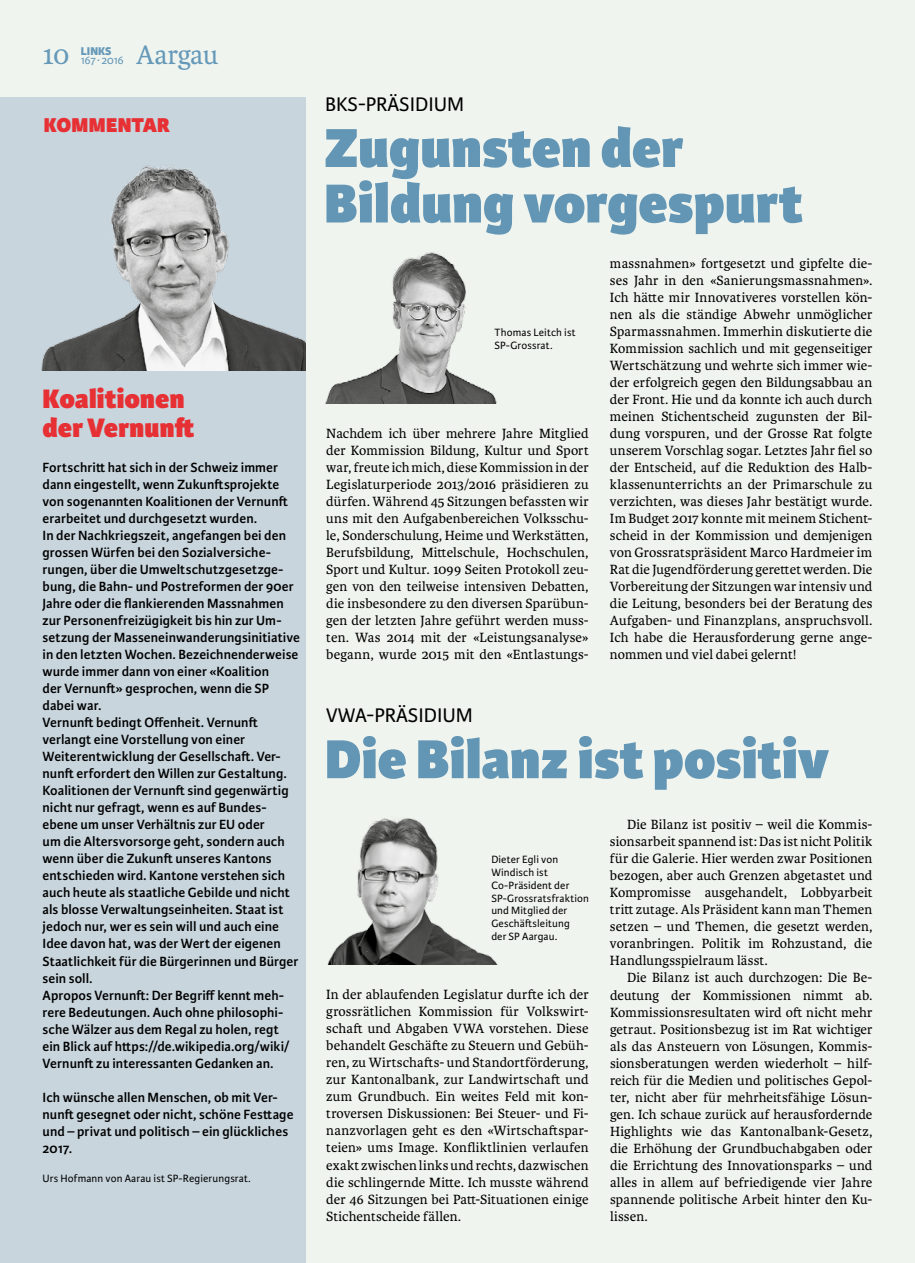
<style>
.page{position:relative;width:915px;height:1263px;background:#fff}
.page>*{position:absolute;margin:0;border:0;box-sizing:border-box;transform-origin:0 0}
.t1{font:800 58.5px/55.5px "Karmina Sans";letter-spacing:.005em;color:#6396b5}
.t2{font:800 28.5px/28.5px "Karmina Sans";letter-spacing:.005em;color:#e73034}
.t3{font:28.5px "Karmina";letter-spacing:-.005em;color:#6599b9}
.t4{font:800 21.3px "Karmina Sans";letter-spacing:.005em;color:#e73034}
.t5{font:21px "Karmina Sans";color:#000}
.t6{font:14.25px/17px "Karmina";letter-spacing:.01em;color:#000;text-align:justify}
.t7{font:600 14.25px/17px "Karmina Sans";letter-spacing:.005em;color:#000}
.t8{font:12px "Karmina Sans";letter-spacing:-.04em;color:#6599b9}
.t9{font:800 12px "Karmina Sans";color:#6599b9}
.t10{font:11.25px/12.8px "Karmina Sans";letter-spacing:.015em;color:#000}
</style>
<div class="page">
<div style="left:0;top:0;width:914px;height:1263px;background:#f0f4ee"></div>
<img style="left:325px;top:252px;width:172px;height:152px">
<div style="left:0;top:98px;width:305px;height:1165px;background:#c8d5dd"></div>
<img style="left:41px;top:165px;width:264px;height:205px">
<img style="left:327px;top:818px;width:171px;height:147px">
<p class="t8" style="left:81px;top:53px;width:45px">167 ∙ 2016</p>
<h2 class="t3" style="left:136px;top:39px;width:84px">Aargau</h2>
<h2 class="t3" style="left:43px;top:39px;width:28px">10</h2>
<p class="t9" style="left:81px;top:44px;width:32px">LINKS</p>
<h3 class="t4" style="left:44px;top:112px;width:127px">KOMMENTAR</h3>
<h2 class="t2" style="left:43px;top:386px;width:153px">Koalitionen der Vernunft</h2>
<p class="t7" style="left:43px;top:459px;width:259px">Fortschritt hat sich in der Schweiz immer dann eingestellt, wenn Zukunftsprojekte von sogenannten Koalitionen der Vernunft erarbeitet und durchgesetzt wurden.<br>In der Nachkriegszeit, angefangen bei den grossen Würfen bei den Sozialversiche&shy;rungen, über die Umweltschutzgesetzge&shy;bung, die Bahn- und Postreformen der 90er Jahre oder die flankierenden Massnahmen zur Personenfreizügigkeit bis hin zur Um&shy;setzung der Masseneinwanderungsinitiative in den letzten Wochen. Bezeichnenderweise wurde immer dann von einer «Koalition<br>der Vernunft» gesprochen, wenn die SP dabei war.<br>Vernunft bedingt Offenheit. Vernunft verlangt eine Vorstellung von einer Weiterentwicklung der Gesellschaft. Ver&shy;nunft erfordert den Willen zur Gestaltung.<br>Koalitionen der Vernunft sind gegenwärtig nicht nur gefragt, wenn es auf Bundes&shy;ebene um unser Verhältnis zur EU oder<br>um die Altersvorsorge geht, sondern auch wenn über die Zukunft unseres Kantons entschieden wird. Kantone verstehen sich auch heute als staatliche Gebilde und nicht als blosse Verwaltungseinheiten. Staat ist jedoch nur, wer es sein will und auch eine Idee davon hat, was der Wert der eigenen Staatlichkeit für die Bürgerinnen und Bürger sein soll.<br>Apropos Vernunft: Der Begriff kennt meh&shy;rere Bedeutungen. Auch ohne philosophi&shy;sche Wälzer aus dem Regal zu holen, regt ein Blick auf https://de.wikipedia.org/wiki/ Vernunft zu interessanten Gedanken an.</p>
<p class="t7" style="left:43px;top:1089px;width:252px">Ich wünsche allen Menschen, ob mit Ver&shy;nunft gesegnet oder nicht, schöne Festtage und – privat und politisch – ein glückliches 2017.</p>
<p class="t10" style="left:43px;top:1172px;width:210px">Urs Hofmann von Aarau ist SP-Regierungsrat.</p>
<h3 class="t5" style="left:325px;top:93px;width:140px">BKS-PRÄSIDIUM</h3>
<h1 class="t1" style="left:324px;top:122px;width:480px">Zugunsten der<br>Bildung vorgespurt</h1>
<p class="t10" style="left:494px;top:326px;width:83px">Thomas Leitch ist<br>SP-Grossrat.</p>
<p class="t6" style="left:326px;top:425px;width:264px">Nachdem ich über mehrere Jahre Mitglied der Kommission Bildung, Kultur und Sport war, freute ich mich, diese Kommission in der Legislaturperiode 2013/2016 präsidieren zu dürfen. Während 45 Sitzungen befassten wir uns mit den Aufgabenbereichen Volksschu&shy;le, Sonderschulung, Heime und Werkstätten, Berufsbildung, Mittelschule, Hochschulen, Sport und Kultur. 1099 Seiten Protokoll zeu&shy;gen von den teilweise intensiven Debatten, die insbesondere zu den diversen Sparübun&shy;gen der letzten Jahre geführt werden muss&shy;ten. Was 2014 mit der «Leistungsanalyse» begann, wurde 2015 mit den «Entlastungs-</p>
<p class="t6" style="left:609px;top:255px;width:264px">massnahmen» fortgesetzt und gipfelte die&shy;ses Jahr in den «Sanierungsmassnahmen».<br>Ich hätte mir Innovativeres vorstellen kön&shy;nen als die ständige Abwehr unmöglicher Sparmassnahmen. Immerhin diskutierte die Kommission sachlich und mit gegenseitiger Wertschätzung und wehrte sich immer wie&shy;der erfolgreich gegen den Bildungsabbau an der Front. Hie und da konnte ich auch durch meinen Stichentscheid zugunsten der Bil&shy;dung vorspuren, und der Grosse Rat folgte unserem Vorschlag sogar. Letztes Jahr fiel so der Entscheid, auf die Reduktion des Halb&shy;klassenunterrichts an der Primarschule zu verzichten, was dieses Jahr bestätigt wurde.<br>Im Budget 2017 konnte mit meinem Stichent&shy;scheid in der Kommission und demjenigen von Grossratspräsident Marco Hardmeier im Rat die Jugendförderung gerettet werden. Die Vorbereitung der Sitzungen war intensiv und die Leitung, besonders bei der Beratung des Aufgaben- und Finanzplans, anspruchsvoll.<br>Ich habe die Herausforderung gerne ange&shy;nommen und viel dabei gelernt!</p>
<h3 class="t5" style="left:326px;top:703px;width:148px">VWA-PRÄSIDIUM</h3>
<h1 class="t1" style="left:325px;top:734px;width:505px">Die Bilanz ist positiv</h1>
<p class="t10" style="left:491px;top:853px;width:99px">Dieter Egli von<br>Windisch ist<br>Co-Präsident der<br>SP-Grossratsfraktion und Mitglied der<br>Geschäftsleitung<br>der SP Aargau.</p>
<p class="t6" style="left:326px;top:986px;width:264px">In der ablaufenden Legislatur durfte ich der grossrätlichen Kommission für Volkswirt&shy;schaft und Abgaben VWA vorstehen. Diese behandelt Geschäfte zu Steuern und Gebüh&shy;ren, zu Wirtschafts- und Standortförderung, zur Kantonalbank, zur Landwirtschaft und zum Grundbuch. Ein weites Feld mit kon&shy;troversen Diskussionen: Bei Steuer- und Fi&shy;nanzvorlagen geht es den «Wirtschaftspar&shy;teien» ums Image. Konfliktlinien verlaufen exakt zwischen links und rechts, dazwischen die schlingernde Mitte. Ich musste während der 46 Sitzungen bei Patt-Situationen einige Stichentscheide fällen.</p>
<p class="t6" style="left:609px;top:816px;width:264px;text-indent:17px">Die Bilanz ist positiv – weil die Kommis&shy;sionsarbeit spannend ist: Das ist nicht Politik für die Galerie. Hier werden zwar Positionen bezogen, aber auch Grenzen abgetastet und Kompromisse ausgehandelt, Lobbyarbeit tritt zutage. Als Präsident kann man Themen setzen – und Themen, die gesetzt werden, voranbringen. Politik im Rohzustand, die Handlungsspielraum lässt.</p>
<p class="t6" style="left:609px;top:969px;width:264px;text-indent:17px">Die Bilanz ist auch durchzogen: Die Be&shy;deutung der Kommissionen nimmt ab.<br>Kommissionsresultaten wird oft nicht mehr getraut. Positionsbezug ist im Rat wichtiger als das Ansteuern von Lösungen, Kommis&shy;sionsberatungen werden wiederholt – hilf&shy;reich für die Medien und politisches Gepol&shy;ter, nicht aber für mehrheitsfähige Lösun&shy;gen. Ich schaue zurück auf herausfordernde Highlights wie das Kantonalbank-Gesetz, die Erhöhung der Grundbuchabgaben oder die Errichtung des Innovationsparks – und alles in allem auf befriedigende vier Jahre spannende politische Arbeit hinter den Ku&shy;lissen.</p>
</div>
